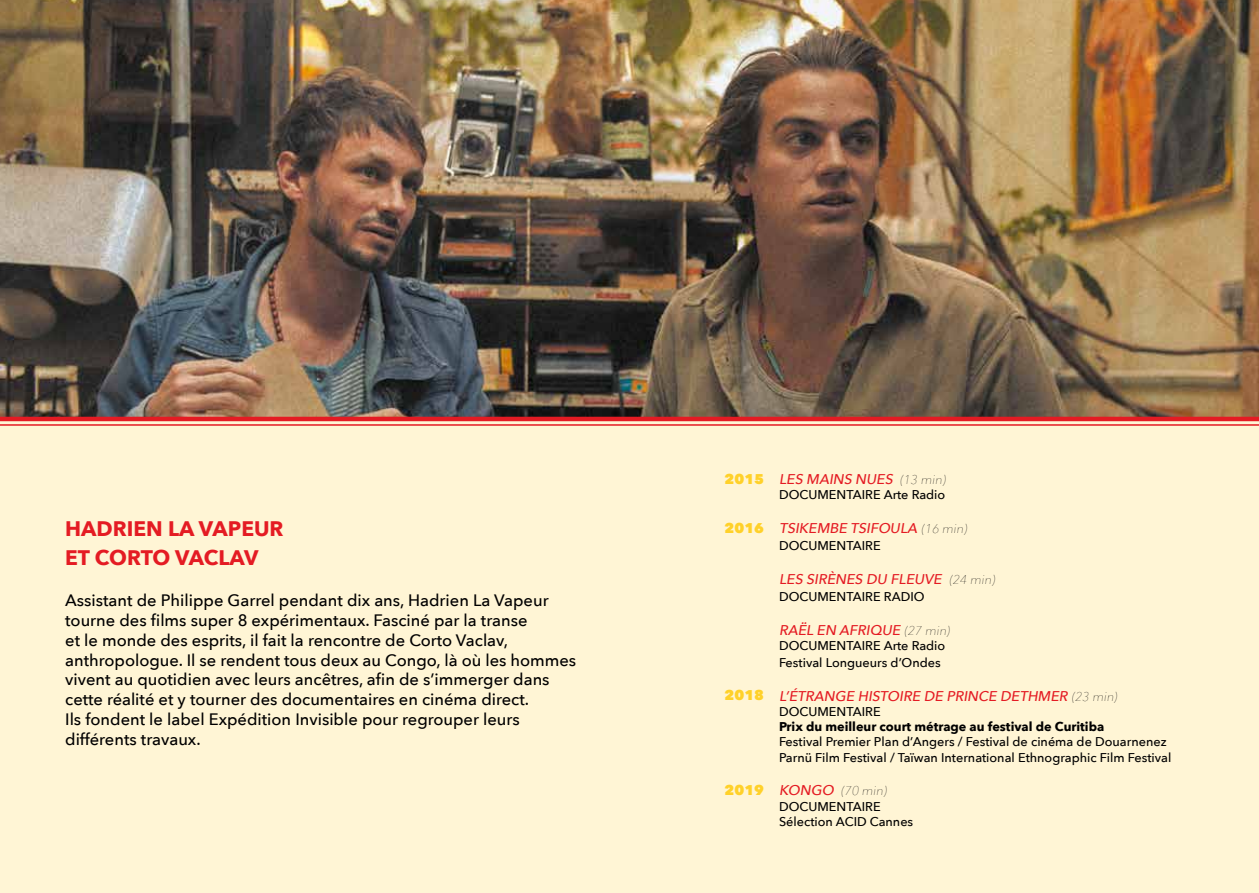
<style>
.page{position:relative;width:1259px;height:893px;background:#fff5d5}
.page>*{position:absolute;margin:0;border:0;box-sizing:border-box;transform-origin:0 0}
.t1{font:700 21px/28.5px "Avenir Next";color:#e41b23}
.t2{font:500 16.5px/19.8px "Avenir Next";color:#000}
.t3{font:italic 500 14.1px "Avenir Next";color:#e41b23}
.t4{font:800 14.1px "Avenir Next";color:#ffd12a}
.t5{font:500 12.75px/15.1px "Avenir Next";color:#000}
.t6{font:700 12.75px "Avenir Next";color:#000}
.s1{font-weight:200;font-size:12.75px;color:#000}
.s2{font-style:italic;font-size:14.1px;color:#e41b23}
.s3{font-weight:200;font-style:italic}
</style>
<div class="page">
<img style="left:0;top:0;width:1259px;height:417px">
<hr style="left:0;top:424px;width:1259px;height:2px;background:#e41b23">
<hr style="left:0;top:417px;width:1259px;height:4px;background:#e41b23">
<p class="t1" style="left:65px;top:514px;width:220px">HADRIEN LA VAPEUR<br>ET CORTO VACLAV</p>
<p class="t2" style="left:65px;top:590px;width:512px">Assistant de Philippe Garrel pendant dix ans, Hadrien La Vapeur tourne des films super 8 expérimentaux. Fasciné par la transe<br>et le monde des esprits, il fait la rencontre de Corto Vaclav, anthropologue. Il se rendent tous deux au Congo, là où les hommes vivent au quotidien avec leurs ancêtres, afin de s’immerger dans cette réalité et y tourner des documentaires en cinéma direct.<br>Ils fondent le label Expédition Invisible pour regrouper leurs différents travaux.</p>
<p class="t4" style="left:724px;top:471px;width:41px">2015</p>
<p class="t4" style="left:724px;top:519px;width:41px">2016</p>
<p class="t4" style="left:724px;top:687px;width:41px">2018</p>
<p class="t4" style="left:724px;top:782px;width:41px">2019</p>
<p class="t3" style="left:779px;top:467px;width:171px">LES MAINS NUES <span class="s1">(13 min)</span></p>
<p class="t5" style="left:779px;top:487px;width:168px">DOCUMENTAIRE Arte Radio</p>
<p class="t3" style="left:779px;top:516px;width:193px">TSIKEMBE TSIFOULA <span class="s1">(16 min)</span></p>
<p class="t5" style="left:779px;top:538px;width:103px">DOCUMENTAIRE</p>
<p class="t3" style="left:779px;top:567px;width:221px">LES SIRÈNES DU FLEUVE <span class="s1">(24 min)</span></p>
<p class="t5" style="left:779px;top:588px;width:147px">DOCUMENTAIRE RADIO</p>
<p class="t3" style="left:779px;top:618px;width:176px">RAËLEN AFRIQUE <span class="s1">(27 min)</span></p>
<p class="t5" style="left:779px;top:637px;width:168px;line-height:17px">DOCUMENTAIRE Arte Radio<br>Festival Longueurs d’Ondes</p>
<p class="t3" style="left:779px;top:684px;width:343px">L’ÉTRANGE HISTOIRE DE PRINCE DETHMER <span class="s1">(23 min)</span></p>
<p class="t5" style="left:779px;top:703px;width:103px">DOCUMENTAIRE</p>
<p class="t6" style="left:779px;top:716px;width:327px">Prix du meilleur court métrage au festival de Curitiba</p>
<p class="t5" style="left:779px;top:734px;width:394px">Festival Premier Plan d’Angers / Festival de cinéma de Douarnenez<br>Parnü Film Festival / Taïwan International Ethnographic Film Festival</p>
<p class="t5" style="left:779px;top:783px;width:136px"><span class="s2">KONGO</span> <span class="s3">(70 min)<br></span>DOCUMENTAIRE<br>Sélection ACID Cannes</p>
</div>
